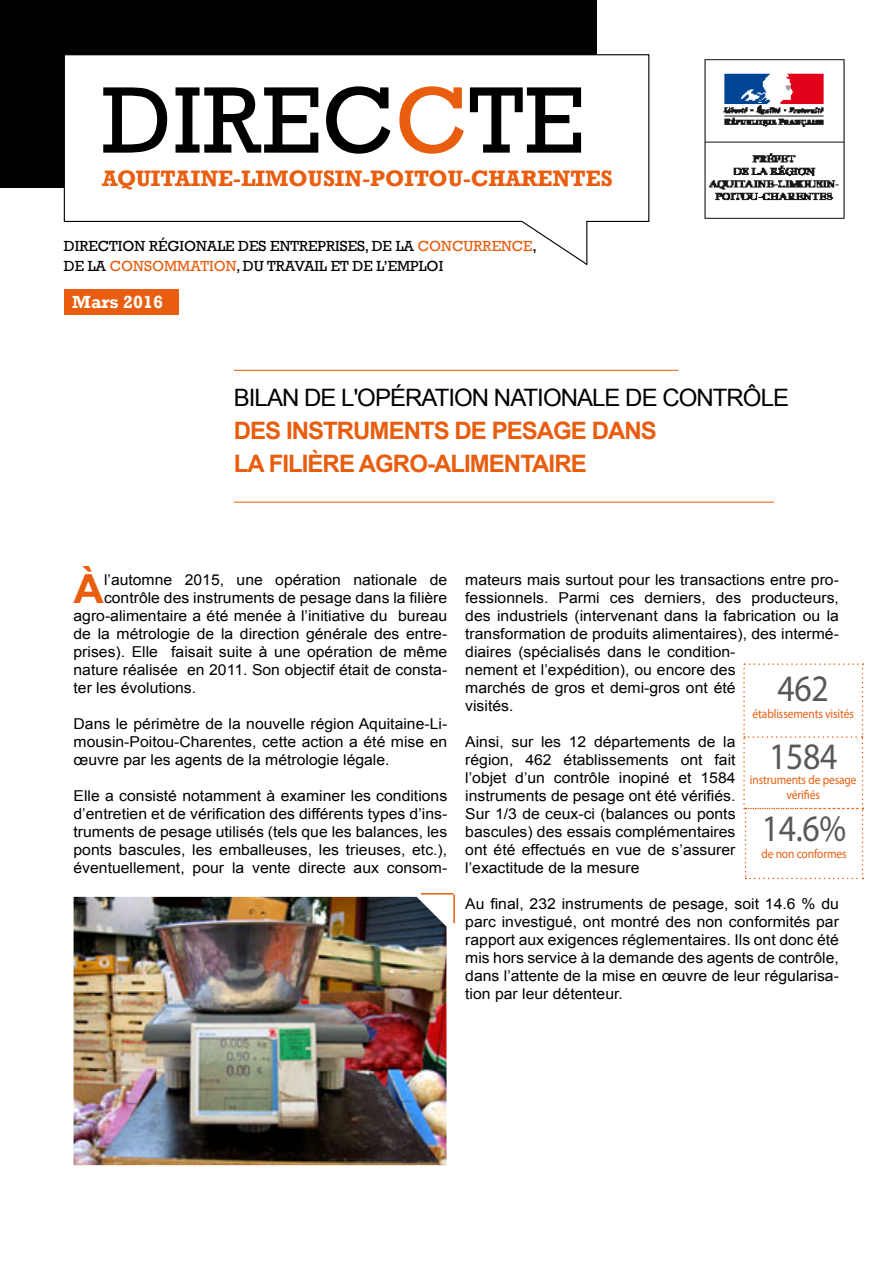
<style>
.page{position:relative;width:893px;height:1263px;background:#fff}
.page>*{position:absolute;margin:0;border:0;box-sizing:border-box;transform-origin:0 0}
.t1{font:96px "Rockwell";letter-spacing:.005em;color:#000}
.t2{font:700 40.2px "Arial";color:#e95d0f;scale:1.05 1}
.t3{font:37.5px "Myriad Pro";letter-spacing:-.01em;color:#58585a;scale:.9 1}
.t4{font:700 24px "Arial";letter-spacing:-.04em;color:#e95d0f}
.t5{font:24px "Arial";letter-spacing:-.04em;color:#000}
.t6{font:700 22.95px "Rockwell";color:#e95d0f}
.t7{font:700 18px "Rockwell";color:#fff}
.t8{font:15px/18px "Arial";color:#000;text-align:justify;scale:1.05 1}
.t9{font:15px/19.8px "Rockwell";color:#000}
.t10{font:12.75px/15.3px "Myriad Pro";letter-spacing:-.01em;color:#e95d0f;text-align:center;scale:.9 1}
.s1{color:#e95d0f}
</style>
<div class="page">
<img style="left:74px;top:897px;width:372px;height:268px">
<hr style="left:421px;top:893px;width:32px;height:1px;background:#e95d0f">
<hr style="left:453px;top:894px;width:2px;height:29px;background:#e95d0f">
<div style="left:0;top:0;width:596px;height:187px;background:#000"></div>
<div style="left:63px;top:54px;width:587px;height:212px;background:#fff"></div>
<div style="left:64px;top:289px;width:115px;height:26px;background:#e95d0f"></div>
<hr style="left:234px;top:370px;width:444px;height:1px;background:#e95d0f">
<hr style="left:234px;top:502px;width:540px;height:1px;background:#e95d0f">
<img style="left:704px;top:59px;width:141px;height:160px">
<svg style="left:743px;top:663px;width:120px;height:216px"></svg>
<p class="t1" style="left:102px;top:65px;width:484px">DIREC<span class="s1">C</span>TE</p>
<p class="t6" style="left:102px;top:165px;width:512px">AQUITAINE-LIMOUSIN-POITOU-CHARENTES</p>
<p class="t9" style="left:64px;top:236px;width:475px">DIRECTION RÉGIONALE DES ENTREPRISES, DE LA <span class="s1">CONCURRENCE</span>,<br>DE LA <span class="s1">CONSOMMATION</span>, DU TRAVAIL ET DE L’EMPLOI</p>
<p class="t7" style="left:72px;top:291px;width:92px">Mars 2016</p>
<p class="t5" style="left:234px;top:382px;width:557px">BILAN DE L'OPÉRATION NATIONALE DE CONTRÔLE</p>
<p class="t4" style="left:234px;top:414px;width:424px">DES INSTRUMENTS DE PESAGE DANS</p>
<p class="t4" style="left:234px;top:447px;width:354px">LA FILIÈRE AGRO-ALIMENTAIRE</p>
<p class="t2" style="left:74px;top:562px;width:30px">À</p>
<p class="t8" style="left:104px;top:571px;width:328px">l’automne 2015, une opération nationale de</p>
<p class="t8" style="left:104px;top:589px;width:328px">contrôle des instruments de pesage dans la filière</p>
<p class="t8" style="left:74px;top:607px;width:357px">agro-alimentaire a été menée à l’initiative du bureau</p>
<p class="t8" style="left:74px;top:625px;width:357px">de la métrologie de la direction générale des entre-</p>
<p class="t8" style="left:74px;top:643px;width:357px">prises). Elle faisait suite à une opération de même</p>
<p class="t8" style="left:74px;top:661px;width:357px">nature réalisée en 2011. Son objectif était de consta-</p>
<p class="t8" style="left:74px;top:679px;width:118px">ter les évolutions.</p>
<p class="t8" style="left:74px;top:715px;width:357px">Dans le périmètre de la nouvelle région Aquitaine-Li&shy;mousin-Poitou-Charentes, cette action a été mise en œuvre par les agents de la métrologie légale.</p>
<p class="t8" style="left:74px;top:787px;width:357px">Elle a consisté notamment à examiner les conditions d’entretien et de vérification des différents types d’ins&shy;truments de pesage utilisés (tels que les balances, les ponts bascules, les emballeuses, les trieuses, etc.), éventuellement, pour la vente directe aux consom-</p>
<p class="t8" style="left:465px;top:571px;width:357px;text-align:left">mateurs mais surtout pour les transactions entre pro&shy;fessionnels. Parmi ces derniers, des producteurs, des industriels (intervenant dans la fabrication ou la transformation de produits alimentaires), des intermé&shy;diaires (spécialisés dans le condition-<br>nement et l’expédition), ou encore des<br>marchés de gros et demi-gros ont été<br>visités.</p>
<p class="t8" style="left:465px;top:733px;width:259px">Ainsi, sur les 12 départements de la région, 462 établissements ont fait l’objet d’un contrôle inopiné et 1584 instruments de pesage ont été vérifiés.<br>Sur 1/3 de ceux-ci (balances ou ponts bascules) des essais complémentaires ont été effectués en vue de s’assurer l’exactitude de la mesure</p>
<p class="t8" style="left:465px;top:895px;width:357px">Au final, 232 instruments de pesage, soit 14.6 % du parc investigué, ont montré des non conformités par rapport aux exigences réglementaires. Ils ont donc été mis hors service à la demande des agents de contrôle, dans l’attente de la mise en œuvre de leur régularisa&shy;tion par leur détenteur.</p>
<p class="t3" style="left:778px;top:666px;width:58px">462</p>
<p class="t10" style="left:753px;top:705px;width:114px">établissements visités</p>
<p class="t3" style="left:769px;top:733px;width:77px">1584</p>
<p class="t10" style="left:750px;top:772px;width:120px">instruments de pesage vérifiés</p>
<p class="t3" style="left:762px;top:806px;width:95px">14.6%</p>
<p class="t10" style="left:761px;top:845px;width:96px">de non conformes</p>
</div>
